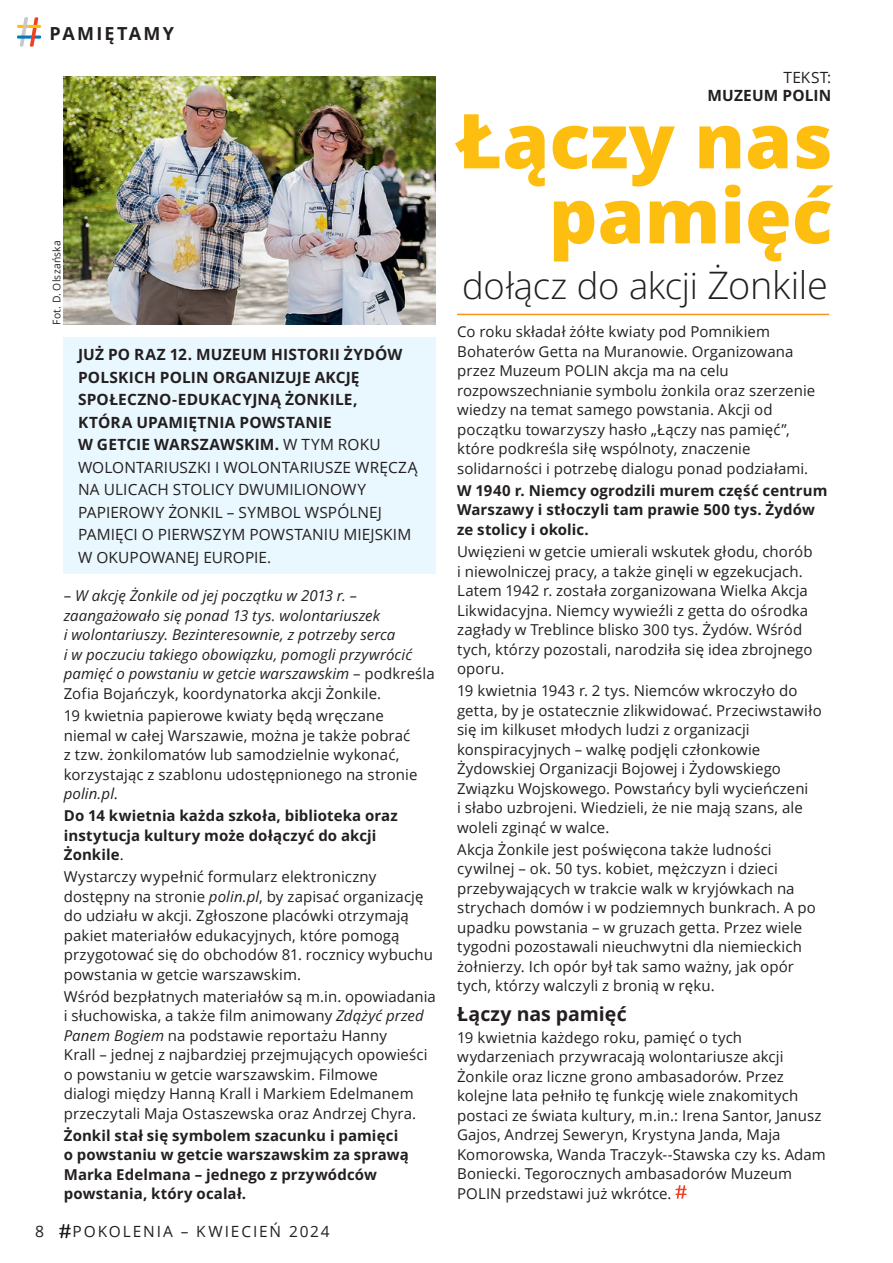
<style>
.page{position:relative;width:893px;height:1263px;background:#fff}
.page>*{position:absolute;margin:0;border:0;box-sizing:border-box;transform-origin:0 0}
.Tytuł_Wywiad_Open_Sans{font:800 75.75px/75px "Open Sans";color:#febe10;text-align:right}
.t1{font:300 36.45px "Open Sans";letter-spacing:-.005em;color:#231f20}
.t2{font:700 19.5px "Open Sans";letter-spacing:.005em;color:#231f20}
.t3{font:700 18px "Open Sans";letter-spacing:.125em;color:#231f20}
.t4{font:15.75px "Open Sans";color:#231f20}
.Lead{font:15.45px/22.5px "Open Sans";letter-spacing:.005em;color:#231f20}
.Lead-2{font:15.45px "Open Sans";letter-spacing:.125em;color:#231f20}
.t5{font:700 15.45px "Open Sans";letter-spacing:.01em;color:#231f20}
.t6{font:15px/19.5px "Open Sans";letter-spacing:.005em;color:#231f20}
.t7{font:700 15px/19.5px "Open Sans";letter-spacing:.005em;color:#231f20}
.t8{font:italic 15px/19.5px "Open Sans";letter-spacing:.005em;color:#231f20}
.t9{font:10.5px "Open Sans";letter-spacing:.025em;color:#231f20}
.s1{font-weight:700}
.s2{font-style:normal}
.s3{font-style:italic}
.s4{font-weight:400}
.s5{font-size:37.8px}
</style>
<div class="page">
<img style="left:64px;top:77px;width:372px;height:247px">
<div style="left:64px;top:338px;width:372px;height:236px;background:#e9f7fe"></div>
<svg style="left:675px;top:1185px;width:12px;height:14px"></svg>
<hr style="left:457px;top:314px;width:372px;height:1px;background:#f7941e">
<svg style="left:59px;top:1224px;width:12px;height:14px"></svg>
<svg style="left:17px;top:17px;width:24px;height:30px"></svg>
<p class="t3" style="left:50px;top:20px;width:126px">PAMIĘTAMY</p>
<p class="t9" style="left:50px;top:325px;width:86px;rotate:-90deg">Fot. D. Olszańska</p>
<p class="Lead" style="left:78px;top:343px;width:341px"><span class="s1">JUŻ PO RAZ 12. MUZEUM HISTORII ŻYDÓW POLSKICH POLIN ORGANIZUJE AKCJĘ SPOŁECZNO-EDUKACYJNĄ ŻONKILE,<br>KTÓRA UPAMIĘTNIA POWSTANIE<br>W GETCIE WARSZAWSKIM.</span> W TYM ROKU WOLONTARIUSZKI I WOLONTARIUSZE WRĘCZĄ NA ULICACH STOLICY DWUMILIONOWY PAPIEROWY ŻONKIL – SYMBOL WSPÓLNEJ PAMIĘCI O PIERWSZYM POWSTANIU MIEJSKIM W OKUPOWANEJ EUROPIE.</p>
<p class="t8" style="left:64px;top:586px;width:372px"><span class="s2">–</span> W akcję Żonkile od jej początku w 2013 r. – zaangażowało się ponad 13 tys. wolontariuszek<br>i wolontariuszy. Bezinteresownie, z potrzeby serca<br>i w poczuciu takiego obowiązku, pomogli przywrócić pamięć o powstaniu w getcie warszawskim <span class="s2">– podkreśla Zofia Bojańczyk, koordynatorka akcji Żonkile.</span></p>
<p class="t6" style="left:64px;top:705px;width:355px">19 kwietnia papierowe kwiaty będą wręczane niemal w całej Warszawie, można je także pobrać z tzw. żonkilomatów lub samodzielnie wykonać, korzystając z szablonu udostępnionego na stronie <span class="s3">polin.pl</span>.</p>
<p class="t7" style="left:64px;top:805px;width:335px">Do 14 kwietnia każda szkoła, biblioteka oraz instytucja kultury może dołączyć do akcji<br>Żonkile<span class="s4">.</span></p>
<p class="t6" style="left:64px;top:866px;width:371px">Wystarczy wypełnić formularz elektroniczny dostępny na stronie <span class="s3">polin.pl</span>, by zapisać organizację do udziału w akcji. Zgłoszone placówki otrzymają pakiet materiałów edukacyjnych, które pomogą przygotować się do obchodów 81. rocznicy wybuchu powstania w getcie warszawskim.</p>
<p class="t6" style="left:64px;top:986px;width:374px">Wśród bezpłatnych materiałów są m.in. opowiadania i słuchowiska, a także film animowany <span class="s3">Zdążyć przed Panem Bogiem</span> na podstawie reportażu Hanny<br>Krall – jednej z najbardziej przejmujących opowieści o powstaniu w getcie warszawskim. Filmowe<br>dialogi między Hanną Krall i Markiem Edelmanem przeczytali Maja Ostaszewska oraz Andrzej Chyra.</p>
<p class="t7" style="left:64px;top:1125px;width:347px">Żonkil stał się symbolem szacunku i pamięci o powstaniu w getcie warszawskim za sprawą Marka Edelmana – jednego z przywódców powstania, który ocalał.</p>
<p class="t4" style="left:35px;top:1220px;width:11px">8</p>
<p class="Lead-2" style="left:72px;top:1221px;width:259px">POKOLENIA – KWIECIEŃ 2024</p>
<p class="Lead" style="left:784px;top:66px;width:49px">TEKST:</p>
<p class="t5" style="left:708px;top:85px;width:125px">MUZEUM POLIN</p>
<h1 class="Tytuł_Wywiad_Open_Sans" style="left:456px;top:99px;width:378px">Łączy nas pamięć</h1>
<h2 class="t1" style="left:462px;top:260px;width:367px">dołącz do akcji <span class="s5">Żonkile</span></h2>
<p class="t6" style="left:457px;top:322px;width:360px">Co roku składał żółte kwiaty pod Pomnikiem Bohaterów Getta na Muranowie. Organizowana przez Muzeum POLIN akcja ma na celu rozpowszechnianie symbolu żonkila oraz szerzenie wiedzy na temat samego powstania. Akcji od początku towarzyszy hasło „Łączy nas pamięć”, które podkreśla siłę wspólnoty, znaczenie solidarności i potrzebę dialogu ponad podziałami.</p>
<p class="t7" style="left:457px;top:480px;width:372px">W 1940 r. Niemcy ogrodzili murem część centrum<br>Warszawy i stłoczyli tam prawie 500 tys. Żydów ze stolicy i okolic.</p>
<p class="t6" style="left:457px;top:541px;width:357px">Uwięzieni w getcie umierali wskutek głodu, chorób i niewolniczej pracy, a także ginęli w egzekucjach.<br>Latem 1942 r. została zorganizowana Wielka Akcja Likwidacyjna. Niemcy wywieźli z getta do ośrodka zagłady w Treblince blisko 300 tys. Żydów. Wśród tych, którzy pozostali, narodziła się idea zbrojnego oporu.</p>
<p class="t6" style="left:457px;top:680px;width:366px">19 kwietnia 1943 r. 2 tys. Niemców wkroczyło do getta, by je ostatecznie zlikwidować. Przeciwstawiło się im kilkuset młodych ludzi z organizacji konspiracyjnych – walkę podjęli członkowie Żydowskiej Organizacji Bojowej i Żydowskiego Związku Wojskowego. Powstańcy byli wycieńczeni<br>i słabo uzbrojeni. Wiedzieli, że nie mają szans, ale woleli zginąć w walce.</p>
<p class="t6" style="left:457px;top:839px;width:360px">Akcja Żonkile jest poświęcona także ludności cywilnej – ok. 50 tys. kobiet, mężczyzn i dzieci przebywających w trakcie walk w kryjówkach na strychach domów i w podziemnych bunkrach. A po upadku powstania – w gruzach getta. Przez wiele tygodni pozostawali nieuchwytni dla niemieckich żołnierzy. Ich opór był tak samo ważny, jak opór tych, którzy walczyli z bronią w ręku.</p>
<h3 class="t2" style="left:457px;top:1000px;width:171px">Łączy nas pamięć</h3>
<p class="t6" style="left:457px;top:1027px;width:370px">19 kwietnia każdego roku, pamięć o tych wydarzeniach przywracają wolontariusze akcji Żonkile oraz liczne grono ambasadorów. Przez kolejne lata pełniło tę funkcję wiele znakomitych postaci ze świata kultury, m.in.: Irena Santor, Janusz Gajos, Andrzej Seweryn, Krystyna Janda, Maja Komorowska, Wanda Traczyk--Stawska czy ks. Adam Boniecki. Tegorocznych ambasadorów Muzeum POLIN przedstawi już wkrótce.</p>
</div>
